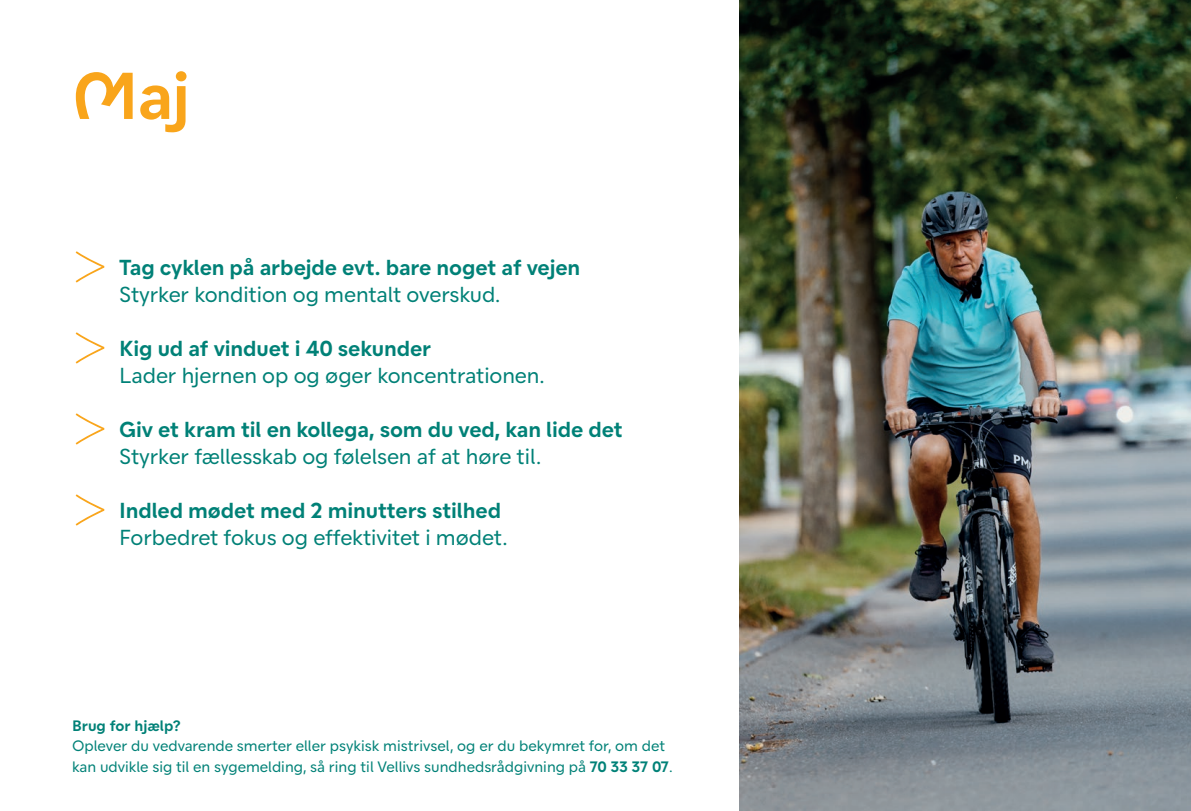
<style>
.page{position:relative;width:1191px;height:811px;background:#fff}
.page>*{position:absolute;margin:0;border:0;box-sizing:border-box;transform-origin:0 0}
.t1{font:700 67px "Velliv";color:#f9a51b}
.t2{font:22px "Velliv";letter-spacing:-.005em;color:#008177}
.t3{font:700 22px "Velliv";letter-spacing:-.005em;color:#008177}
.t4{font:15.4px/20.4px "Velliv";color:#008177}
.t5{font:700 15.4px "Velliv";color:#008177}
.s1{font-weight:700}
</style>
<div class="page">
<svg style="left:76px;top:251px;width:28px;height:31px"></svg>
<svg style="left:76px;top:332px;width:28px;height:31px"></svg>
<svg style="left:76px;top:413px;width:28px;height:31px"></svg>
<svg style="left:76px;top:494px;width:28px;height:31px"></svg>
<img style="left:739px;top:0;width:452px;height:811px">
<h1 class="t1" style="left:72px;top:42px;width:120px">Maj</h1>
<h2 class="t3" style="left:119px;top:250px;width:463px">Tag cyklen på arbejde evt. bare noget af vejen</h2>
<h2 class="t2" style="left:119px;top:278px;width:383px">Styrker kondition og mentalt overskud.</h2>
<h2 class="t3" style="left:119px;top:331px;width:314px">Kig ud af vinduet i 40 sekunder</h2>
<h2 class="t2" style="left:119px;top:359px;width:427px">Lader hjernen op og øger koncentrationen.</h2>
<h2 class="t3" style="left:119px;top:412px;width:505px">Giv et kram til en kollega, som du ved, kan lide det</h2>
<h2 class="t2" style="left:119px;top:440px;width:424px">Styrker fællesskab og følelsen af at høre til.</h2>
<h2 class="t3" style="left:119px;top:493px;width:383px">Indled mødet med 2 minutters stilhed</h2>
<h2 class="t2" style="left:119px;top:521px;width:390px">Forbedret fokus og effektivitet i mødet.</h2>
<p class="t5" style="left:72px;top:713px;width:110px">Brug for hjælp?</p>
<p class="t4" style="left:72px;top:735px;width:602px">Oplever du vedvarende smerter eller psykisk mistrivsel, og er du bekymret for, om det kan udvikle sig til en sygemelding, så ring til Vellivs sundhedsrådgivning på <span class="s1">70 33 37 07</span>.</p>
</div>
